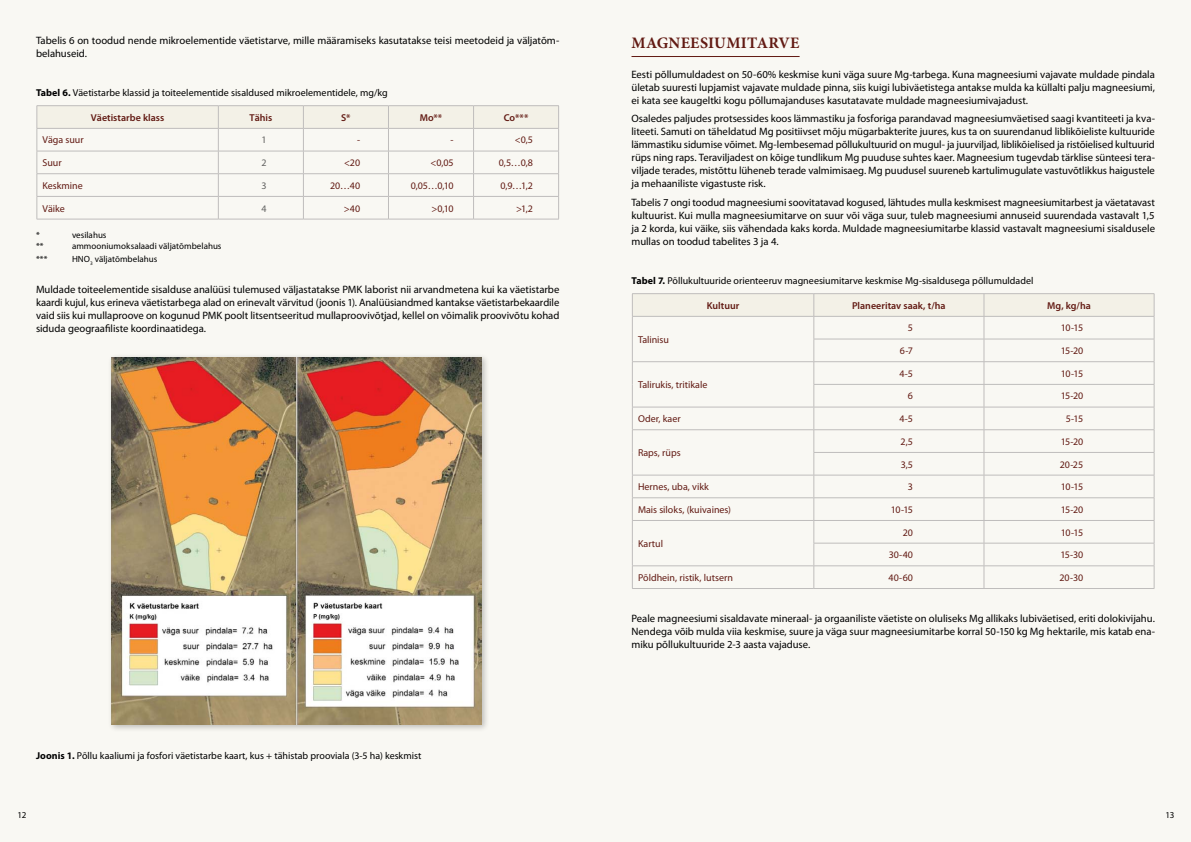
<style>
.page{position:relative;width:1191px;height:842px;background:#f9f8f3}
.page>*{position:absolute;margin:0;border:0;box-sizing:border-box;transform-origin:0 0}
.t1{font:700 16px "Minion Pro";letter-spacing:.02em;color:#621a13}
.t2{font:10.7px/13px "Myriad Pro";letter-spacing:-.005em;color:#000;text-align:justify}
.t3{font:10px "Myriad Pro";letter-spacing:-.005em;color:#621a13}
.t4{font:10px "Myriad Pro";color:#000}
.t5{font:600 10px "Myriad Pro";color:#621a13}
.t6{font:10px "Myriad Pro";color:#626261}
.t7{font:9px "Myriad Pro";color:#000}
.s1{font-weight:700}
</style>
<div class="page">
<hr style="left:37px;top:105px;width:181px;height:1px;background:#bfbdbc">
<hr style="left:218px;top:105px;width:85px;height:1px;background:#bfbdbc">
<hr style="left:303px;top:105px;width:85px;height:1px;background:#bfbdbc">
<hr style="left:388px;top:105px;width:85px;height:1px;background:#bfbdbc">
<hr style="left:473px;top:105px;width:86px;height:1px;background:#bfbdbc">
<svg style="left:37px;top:106px;width:522px;height:113px"></svg>
<hr style="left:37px;top:219px;width:181px;height:1px;background:#bfbdbc">
<hr style="left:218px;top:219px;width:85px;height:1px;background:#bfbdbc">
<hr style="left:303px;top:219px;width:85px;height:1px;background:#bfbdbc">
<hr style="left:388px;top:219px;width:85px;height:1px;background:#bfbdbc">
<hr style="left:473px;top:219px;width:86px;height:1px;background:#bfbdbc">
<hr style="left:631px;top:56px;width:168px;height:1px;background:#621a13">
<hr style="left:632px;top:293px;width:182px;height:1px;background:#bfbdbc">
<hr style="left:814px;top:293px;width:170px;height:1px;background:#bfbdbc">
<hr style="left:984px;top:293px;width:170px;height:1px;background:#bfbdbc">
<svg style="left:632px;top:294px;width:522px;height:294px"></svg>
<hr style="left:632px;top:588px;width:182px;height:1px;background:#bfbdbc">
<hr style="left:814px;top:588px;width:170px;height:1px;background:#bfbdbc">
<hr style="left:984px;top:588px;width:170px;height:1px;background:#bfbdbc">
<div style="left:108px;top:353px;width:382px;height:379px;background:#000;opacity:.25"></div>
<img style="left:112px;top:357px;width:370px;height:367px">
<p class="t2" style="left:36px;top:34px;width:525px">Tabelis 6 on toodud nende mikroelementide väetistarve, mille määramiseks kasutatakse teisi meetodeid ja väljatõm&shy;belahuseid.</p>
<p class="t4" style="left:36px;top:86px;width:353px"><span class="s1">Tabel 6.</span> Väetistarbe klassid ja toiteelementide sisaldused mikroelementidele, mg/kg</p>
<p class="t5" style="left:91px;top:111px;width:75px">Väetistarbe klass</p>
<p class="t5" style="left:249px;top:111px;width:24px">Tähis</p>
<p class="t5" style="left:341px;top:111px;width:11px">S*</p>
<p class="t5" style="left:420px;top:111px;width:24px">Mo**</p>
<p class="t5" style="left:504px;top:111px;width:26px">Co***</p>
<p class="t3" style="left:43px;top:134px;width:43px">Väga suur</p>
<p class="t6" style="left:261px;top:134px;width:7px">1</p>
<p class="t3" style="left:357px;top:134px;width:5px">-</p>
<p class="t3" style="left:450px;top:134px;width:5px">-</p>
<p class="t3" style="left:515px;top:134px;width:20px">&lt;0,5</p>
<p class="t3" style="left:43px;top:157px;width:21px">Suur</p>
<p class="t6" style="left:261px;top:157px;width:7px">2</p>
<p class="t3" style="left:344px;top:157px;width:17px">&lt;20</p>
<p class="t3" style="left:430px;top:157px;width:25px">&lt;0,05</p>
<p class="t3" style="left:499px;top:157px;width:36px">0,5…0,8</p>
<p class="t3" style="left:43px;top:179px;width:42px">Keskmine</p>
<p class="t6" style="left:261px;top:179px;width:7px">3</p>
<p class="t3" style="left:330px;top:179px;width:31px">20…40</p>
<p class="t3" style="left:411px;top:179px;width:44px">0,05…0,10</p>
<p class="t3" style="left:500px;top:179px;width:34px">0,9…1,2</p>
<p class="t3" style="left:43px;top:202px;width:24px">Väike</p>
<p class="t6" style="left:261px;top:202px;width:7px">4</p>
<p class="t3" style="left:344px;top:202px;width:18px">&gt;40</p>
<p class="t3" style="left:431px;top:202px;width:24px">&gt;0,10</p>
<p class="t3" style="left:516px;top:202px;width:18px">&gt;1,2</p>
<p class="t7" style="left:36px;top:229px;width:5px">*</p>
<p class="t7" style="left:72px;top:229px;width:36px">vesilahus</p>
<p class="t7" style="left:36px;top:240px;width:9px">**</p>
<p class="t7" style="left:72px;top:240px;width:151px">ammooniumoksalaadi väljatõmbelahus</p>
<p class="t7" style="left:36px;top:253px;width:13px">***</p>
<p class="t7" style="left:72px;top:253px;width:87px">HNO<sub>3</sub> väljatõmbelahus</p>
<p class="t2" style="left:36px;top:283px;width:525px">Muldade toiteelementide sisalduse analüüsi tulemused väljastatakse PMK laborist nii arvandmetena kui ka väetistarbe kaardi kujul, kus erineva väetistarbega alad on erinevalt värvitud (joonis 1). Analüüsiandmed kantakse väetistarbekaardile vaid siis kui mullaproove on kogunud PMK poolt litsentseeritud mullaproovivõtjad, kellel on võimalik proovivõtu kohad siduda geograafiliste koordinaatidega.</p>
<p class="t4" style="left:36px;top:749px;width:387px"><span class="s1">Joonis 1.</span> Põllu kaaliumi ja fosfori väetistarbe kaart, kus + tähistab prooviala (3-5 ha) keskmist</p>
<h1 class="t1" style="left:631px;top:31px;width:127px">MAGNEESIUMITARVE</h1>
<p class="t2" style="left:631px;top:67px;width:525px">Eesti põllumuldadest on 50-60% keskmise kuni väga suure Mg-tarbega. Kuna magneesiumi vajavate muldade pindala ületab suuresti lupjamist vajavate muldade pinna, siis kuigi lubiväetistega antakse mulda ka küllalti palju magneesiumi, ei kata see kaugeltki kogu põllumajanduses kasutatavate muldade magneesiumivajadust.</p>
<p class="t2" style="left:631px;top:112px;width:525px">Osaledes paljudes protsessides koos lämmastiku ja fosforiga parandavad magneesiumväetised saagi kvantiteeti ja kva&shy;liteeti. Samuti on täheldatud Mg positiivset mõju mügarbakterite juures, kus ta on suurendanud liblikõieliste kultuuride lämmastiku sidumise võimet. Mg-lembesemad põllukultuurid on mugul- ja juurviljad, liblikõielised ja ristõielised kultuurid rüps ning raps. Teraviljadest on kõige tundlikum Mg puuduse suhtes kaer. Magneesium tugevdab tärklise sünteesi tera&shy;viljade terades, mistõttu lüheneb terade valmimisaeg. Mg puudusel suureneb kartulimugulate vastuvõtlikkus haigustele ja mehaaniliste vigastuste risk.</p>
<p class="t2" style="left:631px;top:196px;width:525px">Tabelis 7 ongi toodud magneesiumi soovitatavad kogused, lähtudes mulla keskmisest magneesiumitarbest ja väetatavast kultuurist. Kui mulla magneesiumitarve on suur või väga suur, tuleb magneesiumi annuseid suurendada vastavalt 1,5 ja 2 korda, kui väike, siis vähendada kaks korda. Muldade magneesiumitarbe klassid vastavalt magneesiumi sisaldusele mullas on toodud tabelites 3 ja 4.</p>
<p class="t4" style="left:631px;top:274px;width:403px"><span class="s1">Tabel 7.</span> Põllukultuuride orienteeruv magneesiumitarve keskmise Mg-sisaldusega põllumuldadel</p>
<p class="t5" style="left:707px;top:299px;width:34px">Kultuur</p>
<p class="t5" style="left:852px;top:299px;width:95px">Planeeritav saak, t/ha</p>
<p class="t5" style="left:1047px;top:299px;width:45px">Mg, kg/ha</p>
<p class="t3" style="left:638px;top:333px;width:32px">Talinisu</p>
<p class="t3" style="left:908px;top:322px;width:7px">5</p>
<p class="t3" style="left:1061px;top:322px;width:24px">10-15</p>
<p class="t3" style="left:900px;top:345px;width:15px">6-7</p>
<p class="t3" style="left:1060px;top:345px;width:24px">15-20</p>
<p class="t3" style="left:638px;top:379px;width:71px">Talirukis, tritikale</p>
<p class="t3" style="left:899px;top:367px;width:15px">4-5</p>
<p class="t3" style="left:1061px;top:367px;width:24px">10-15</p>
<p class="t3" style="left:908px;top:390px;width:7px">6</p>
<p class="t3" style="left:1060px;top:390px;width:24px">15-20</p>
<p class="t3" style="left:638px;top:413px;width:44px">Oder, kaer</p>
<p class="t3" style="left:899px;top:413px;width:15px">4-5</p>
<p class="t3" style="left:1065px;top:413px;width:19px">5-15</p>
<p class="t3" style="left:638px;top:447px;width:44px">Raps, rüps</p>
<p class="t3" style="left:900px;top:435px;width:14px">2,5</p>
<p class="t3" style="left:1060px;top:435px;width:24px">15-20</p>
<p class="t3" style="left:900px;top:458px;width:14px">3,5</p>
<p class="t3" style="left:1059px;top:458px;width:25px">20-25</p>
<p class="t3" style="left:638px;top:481px;width:72px">Hernes, uba, vikk</p>
<p class="t3" style="left:908px;top:481px;width:7px">3</p>
<p class="t3" style="left:1061px;top:481px;width:24px">10-15</p>
<p class="t3" style="left:638px;top:503px;width:95px">Mais siloks, (kuivaines)</p>
<p class="t3" style="left:891px;top:503px;width:24px">10-15</p>
<p class="t3" style="left:1060px;top:503px;width:24px">15-20</p>
<p class="t3" style="left:638px;top:537px;width:27px">Kartul</p>
<p class="t3" style="left:903px;top:526px;width:12px">20</p>
<p class="t3" style="left:1061px;top:526px;width:24px">10-15</p>
<p class="t3" style="left:888px;top:549px;width:26px">30-40</p>
<p class="t3" style="left:1060px;top:549px;width:24px">15-30</p>
<p class="t3" style="left:638px;top:571px;width:96px">Põldhein, ristik, lutsern</p>
<p class="t3" style="left:888px;top:571px;width:26px">40-60</p>
<p class="t3" style="left:1059px;top:571px;width:25px">20-30</p>
<p class="t2" style="left:631px;top:612px;width:525px">Peale magneesiumi sisaldavate mineraal- ja orgaaniliste väetiste on oluliseks Mg allikaks lubiväetised, eriti dolokivijahu.<br>Nendega võib mulda viia keskmise, suure ja väga suur magneesiumitarbe korral 50-150 kg Mg hektarile, mis katab ena&shy;miku põllukultuuride 2-3 aasta vajaduse.</p>
<p class="t7" style="left:18px;top:809px;width:10px">12</p>
<p class="t7" style="left:1165px;top:809px;width:10px">13</p>
</div>
